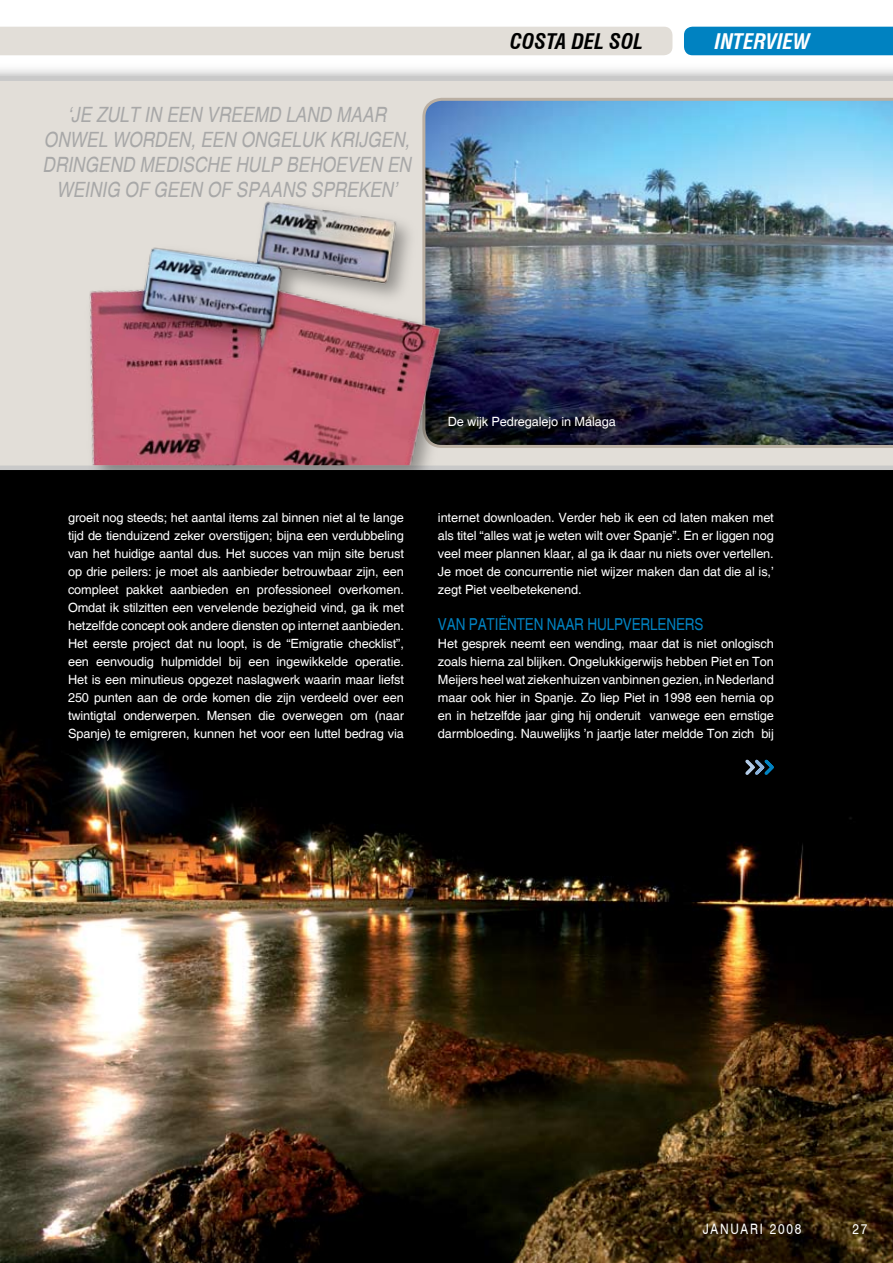
<style>
.page{position:relative;width:893px;height:1263px;background:#fff}
.page>*{position:absolute;margin:0;border:0;box-sizing:border-box;transform-origin:0 0}
.t1{font:italic condensed 21px/25px "Helvetica";color:#a8a8a8;text-align:center}
.t2{font:italic 700 condensed 21px "Swiss 721 BT";color:#000}
.t3{font:italic 700 condensed 21px "Swiss 721 BT";color:#fff}
.t4{font:condensed 16.5px "Helvetica";letter-spacing:-.01em;color:#0082c1}
.t5{font:14.4px "Swiss 721 BT";letter-spacing:.15em;color:#fff;scale:.83 1}
.t6{font:12.75px/18px "Helvetica";letter-spacing:-.01em;color:#fff;text-align:justify}
</style>
<div class="page">
<img style="left:1px;top:487px;width:892px;height:776px">
<svg style="left:743px;top:757px;width:34px;height:21px"></svg>
<div style="left:0;top:63px;width:893px;height:424px;background:#000;opacity:.45"></div>
<svg style="left:0;top:76px;width:893px;height:394px;background:#dfdcd6"></svg>
<img style="left:422px;top:98px;width:471px;height:350px">
<img style="left:56px;top:178px;width:403px;height:396px">
<div style="left:684px;top:27px;width:209px;height:28px;background:#0082c1"></div>
<div style="left:0;top:27px;width:672px;height:28px;background:#e2ded8"></div>
<h1 class="t1" style="left:43px;top:102px;width:370px">‘JE ZULT IN EEN VREEMD LAND MAAR ONWEL WORDEN, EEN ONGELUK KRIJGEN, DRINGEND MEDISCHE HULP BEHOEVEN EN WEINIG OF GEEN OF SPAANS SPREKEN’</h1>
<h1 class="t2" style="left:510px;top:29px;width:134px">COSTA DEL SOL</h1>
<h1 class="t3" style="left:715px;top:29px;width:97px">INTERVIEW</h1>
<p class="t6" style="left:448px;top:413px;width:169px">De wijk Pedregalejo in Málaga</p>
<p class="t6" style="left:68px;top:509px;width:337px">groeit nog steeds; het aantal items zal binnen niet al te lange tijd de tienduizend zeker overstijgen; bijna een verdubbeling van het huidige aantal dus. Het succes van mijn site berust op drie peilers: je moet als aanbieder betrouwbaar zijn, een compleet pakket aanbieden en professioneel overkomen.<br>Omdat ik stilzitten een vervelende bezigheid vind, ga ik met hetzelfde concept ook andere diensten op internet aanbieden.<br>Het eerste project dat nu loopt, is de “Emigratie checklist”, een eenvoudig hulpmiddel bij een ingewikkelde operatie.<br>Het is een minutieus opgezet naslagwerk waarin maar liefst 250 punten aan de orde komen die zijn verdeeld over een twintigtal onderwerpen. Mensen die overwegen om (naar Spanje) te emigreren, kunnen het voor een luttel bedrag via</p>
<p class="t6" style="left:438px;top:509px;width:337px">internet downloaden. Verder heb ik een cd laten maken met als titel “alles wat je weten wilt over Spanje”. En er liggen nog veel meer plannen klaar, al ga ik daar nu niets over vertellen.<br>Je moet de concurrentie niet wijzer maken dan dat die al is,’ zegt Piet veelbetekenend.</p>
<p class="t4" style="left:438px;top:615px;width:265px">VAN PATIËNTEN NAAR HULPVERLENERS</p>
<p class="t6" style="left:438px;top:635px;width:337px">Het gesprek neemt een wending, maar dat is niet onlogisch zoals hierna zal blijken. Ongelukkigerwijs hebben Piet en Ton Meijers heel wat ziekenhuizen vanbinnen gezien, in Nederland maar ook hier in Spanje. Zo liep Piet in 1998 een hernia op en in hetzelfde jaar ging hij onderuit vanwege een ernstige darmbloeding. Nauwelijks ’n jaartje later meldde Ton zich bij</p>
<p class="t5" style="left:703px;top:1220px;width:121px">JANUARI 2008</p>
<p class="t5" style="left:852px;top:1220px;width:20px">27</p>
</div>
